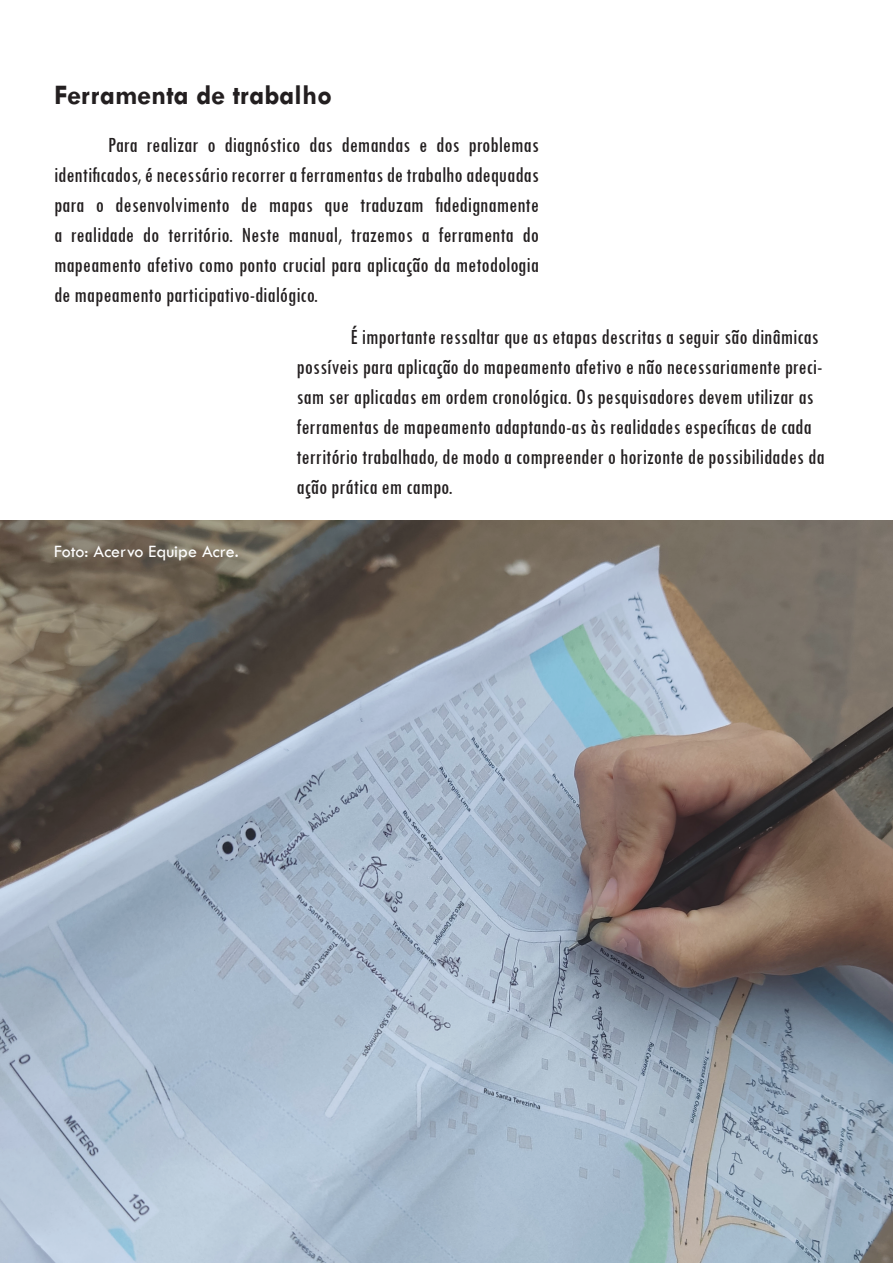
<style>
.page{position:relative;width:893px;height:1263px;background:#fff}
.page>*{position:absolute;margin:0;border:0;box-sizing:border-box;transform-origin:0 0}
.t1{font:700 28.5px "Tw Cen";color:#231f20}
.t2{font:condensed 22.5px/30px "Tw Cen";color:#231f20;text-align:justify}
.t3{font:18px "Tw Cen";color:#fff}
</style>
<div class="page">
<img style="left:0;top:521px;width:892px;height:742px">
<hr style="left:892px;top:0;width:1px;height:1263px;background:#86ab9b">
<p class="t1" style="left:54px;top:78px;width:280px">Ferramenta de trabalho</p>
<p class="t2" style="left:54px;top:129px;width:486px;text-indent:54px">Para realizar o diagnóstico das demandas e dos problemas identificados, é necessário recorrer a ferramentas de trabalho adequadas para o desenvolvimento de mapas que traduzam fidedignamente a realidade do território. Neste manual, trazemos a ferramenta do mapeamento afetivo como ponto crucial para aplicação da metodologia de mapeamento participativo-dialógico.</p>
<p class="t3" style="left:54px;top:540px;width:186px">Foto: Acervo Equipe Acre.</p>
<p class="t2" style="left:296px;top:321px;width:530px;text-align:left;text-indent:54px">É importante ressaltar que as etapas descritas a seguir são dinâmicas possíveis para aplicação do mapeamento afetivo e não necessariamente preci&shy;sam ser aplicadas em ordem cronológica. Os pesquisadores devem utilizar as ferramentas de mapeamento adaptando-as às realidades específicas de cada território trabalhado, de modo a compreender o horizonte de possibilidades da ação prática em campo.</p>
</div>
